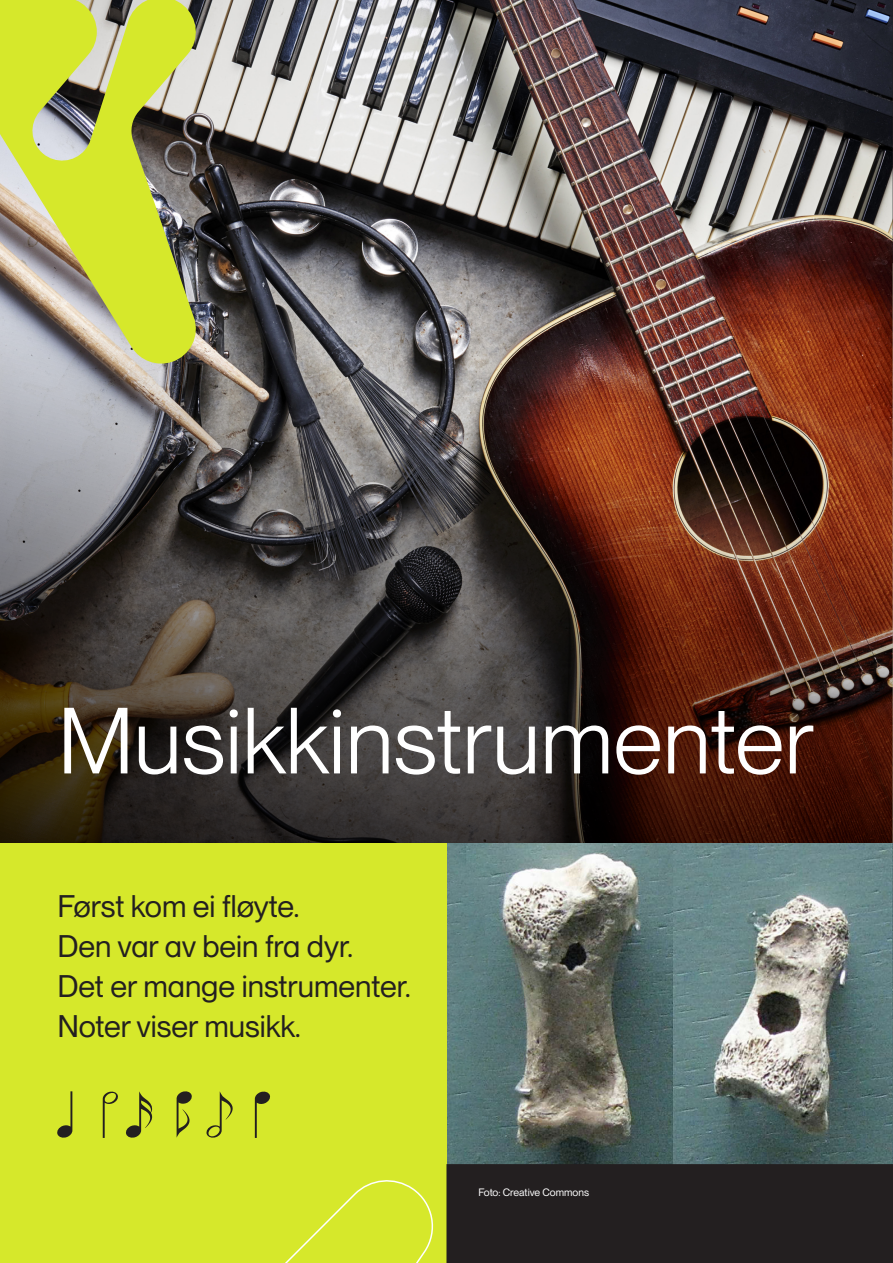
<style>
.page{position:relative;width:893px;height:1263px;background:#fff}
.page>*{position:absolute;margin:0;border:0;box-sizing:border-box;transform-origin:0 0}
.Display_1__61_2_72pt___alternativ{font:91.8px "PP Neue Montreal";color:#fff}
.H2__20_4_24pt___alternativ{font:30.6px "PP Neue Montreal";color:#231f20}
.Datatekst__8_5_10pt{font:10.5px "PP Neue Montreal";color:#fff}
</style>
<div class="page">
<img style="left:3px;top:3px;width:887px;height:837px">
<hr style="left:892px;top:264px;width:1px;height:999px;background:#a9ad93">
<svg style="left:892px;top:0;width:1px;height:264px"></svg>
<img style="left:446px;top:843px;width:447px;height:321px">
<div style="left:0;top:843px;width:446px;height:420px;background:#d6e82b"></div>
<svg style="left:0;top:0;width:200px;height:367px;background:#b7be5c"></svg>
<svg style="left:285px;top:1180px;width:149px;height:83px"></svg>
<div style="left:447px;top:1165px;width:445px;height:97px;background:#231f20"></div>
<div style="left:446px;top:1164px;width:447px;height:99px;border:2px solid #231f20"></div>
<svg style="left:255px;top:1091px;width:15px;height:47px"></svg>
<svg style="left:57px;top:1091px;width:15px;height:47px"></svg>
<svg style="left:103px;top:1091px;width:15px;height:47px"></svg>
<svg style="left:206px;top:1091px;width:27px;height:47px"></svg>
<svg style="left:176px;top:1091px;width:16px;height:47px"></svg>
<svg style="left:126px;top:1091px;width:27px;height:47px"></svg>
<p class="Display_1__61_2_72pt___alternativ" style="left:57px;top:687px;width:758px">Musikkinstrumenter</p>
<p class="H2__20_4_24pt___alternativ" style="left:57px;top:888px;width:243px">Først kom ei fløyte.</p>
<p class="H2__20_4_24pt___alternativ" style="left:57px;top:928px;width:297px">Den var av bein fra dyr.</p>
<p class="H2__20_4_24pt___alternativ" style="left:57px;top:968px;width:355px">Det er mange instrumenter.</p>
<p class="H2__20_4_24pt___alternativ" style="left:57px;top:1008px;width:245px">Noter viser musikk.</p>
<p class="Datatekst__8_5_10pt" style="left:478px;top:1186px;width:112px">Foto: Creative Commons</p>
</div>
